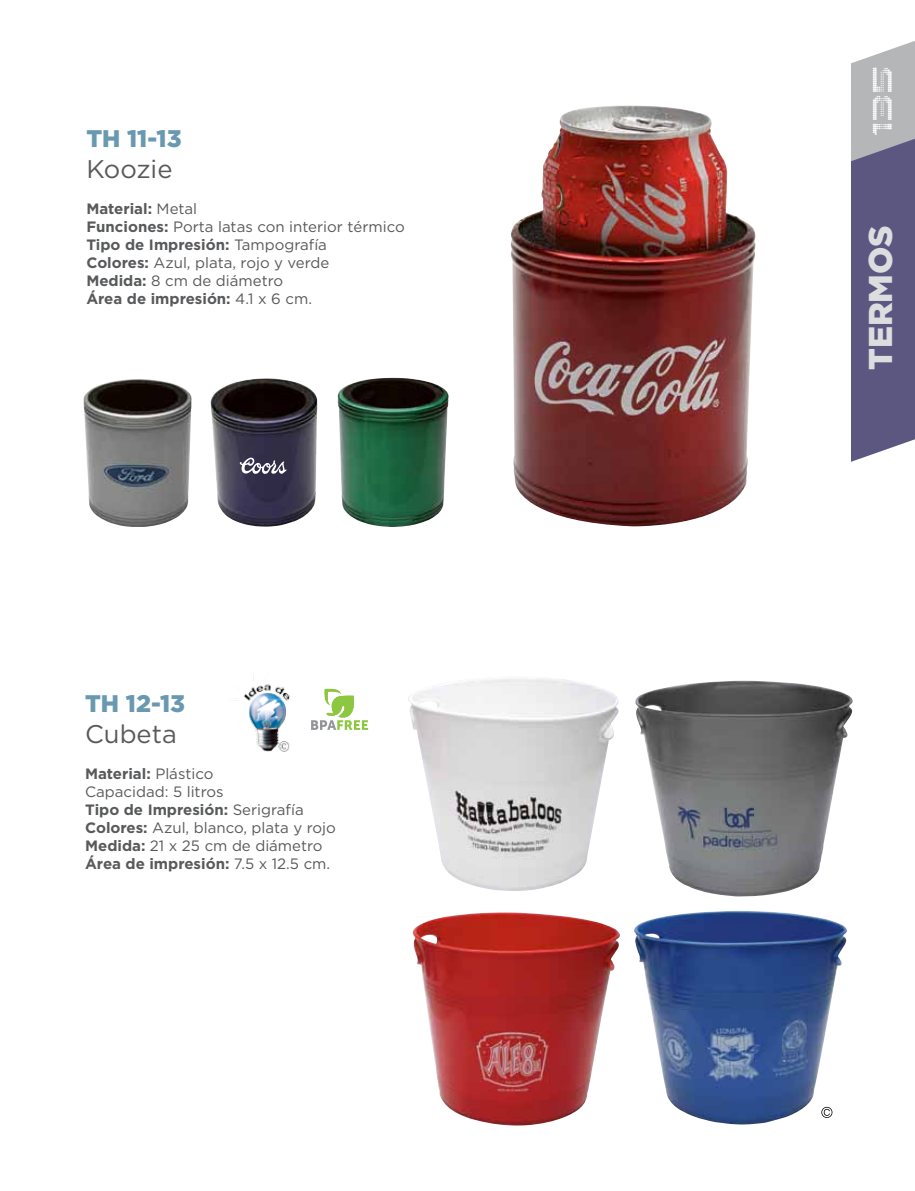
<style>
.page{position:relative;width:915px;height:1191px;background:#fff}
.page>*{position:absolute;margin:0;border:0;box-sizing:border-box;transform-origin:0 0}
.t1{font:900 33px "Gotham HTF";color:#dcddde}
.t2{font:30px "The 2 K12";color:#fff}
.t3{font:25.5px "Gotham HTF";color:#58595b}
.t4{font:900 24px "Gotham HTF";color:#6999b0}
.t5{font:15px/18px "Gotham HTF";color:#58595b}
.s1{font-weight:700}
</style>
<div class="page">
<svg style="left:851px;top:41px;width:63px;height:421px;background:#787694"></svg>
<img style="left:83px;top:379px;width:109px;height:148px">
<img style="left:337px;top:378px;width:111px;height:149px">
<img style="left:210px;top:378px;width:107px;height:148px">
<svg style="left:240px;top:457px;width:46px;height:17px"></svg>
<img style="left:244px;top:677px;width:46px;height:75px">
<img style="left:412px;top:912px;width:208px;height:213px">
<img style="left:635px;top:680px;width:218px;height:216px">
<img style="left:634px;top:910px;width:212px;height:214px">
<img style="left:408px;top:678px;width:211px;height:213px">
<svg style="left:821px;top:1106px;width:11px;height:12px"></svg>
<svg style="left:311px;top:688px;width:57px;height:42px"></svg>
<img style="left:510px;top:105px;width:246px;height:421px">
<h3 class="t4" style="left:86px;top:125px;width:97px">TH 11-13</h3>
<h3 class="t3" style="left:86px;top:155px;width:87px">Koozie</h3>
<p class="t5" style="left:86px;top:199px;width:320px"><span class="s1">Material:</span> Metal<br><span class="s1">Funciones:</span> Porta latas con interior térmico<br><span class="s1">Tipo de Impresión:</span> Tampografía<br><span class="s1">Colores:</span> Azul, plata, rojo y verde<br><span class="s1">Medida:</span> 8 cm de diámetro<br><span class="s1">Área de impresión:</span> 4.1 x 6 cm.</p>
<h3 class="t4" style="left:85px;top:690px;width:101px">TH 12-13</h3>
<h3 class="t3" style="left:85px;top:719px;width:93px">Cubeta</h3>
<p class="t5" style="left:85px;top:764px;width:252px"><span class="s1">Material:</span> Plástico<br>Capacidad: 5 litros<br><span class="s1">Tipo de Impresión:</span> Serigrafía<br><span class="s1">Colores:</span> Azul, blanco, plata y rojo<br><span class="s1">Medida:</span> 21 x 25 cm de diámetro<br><span class="s1">Área de impresión:</span> 7.5 x 12.5 cm.</p>
<h2 class="t2" style="left:869px;top:135px;width:73px;rotate:-90deg">135</h2>
<h1 class="t1" style="left:861px;top:370px;width:146px;rotate:-90deg">TERMOS</h1>
</div>
